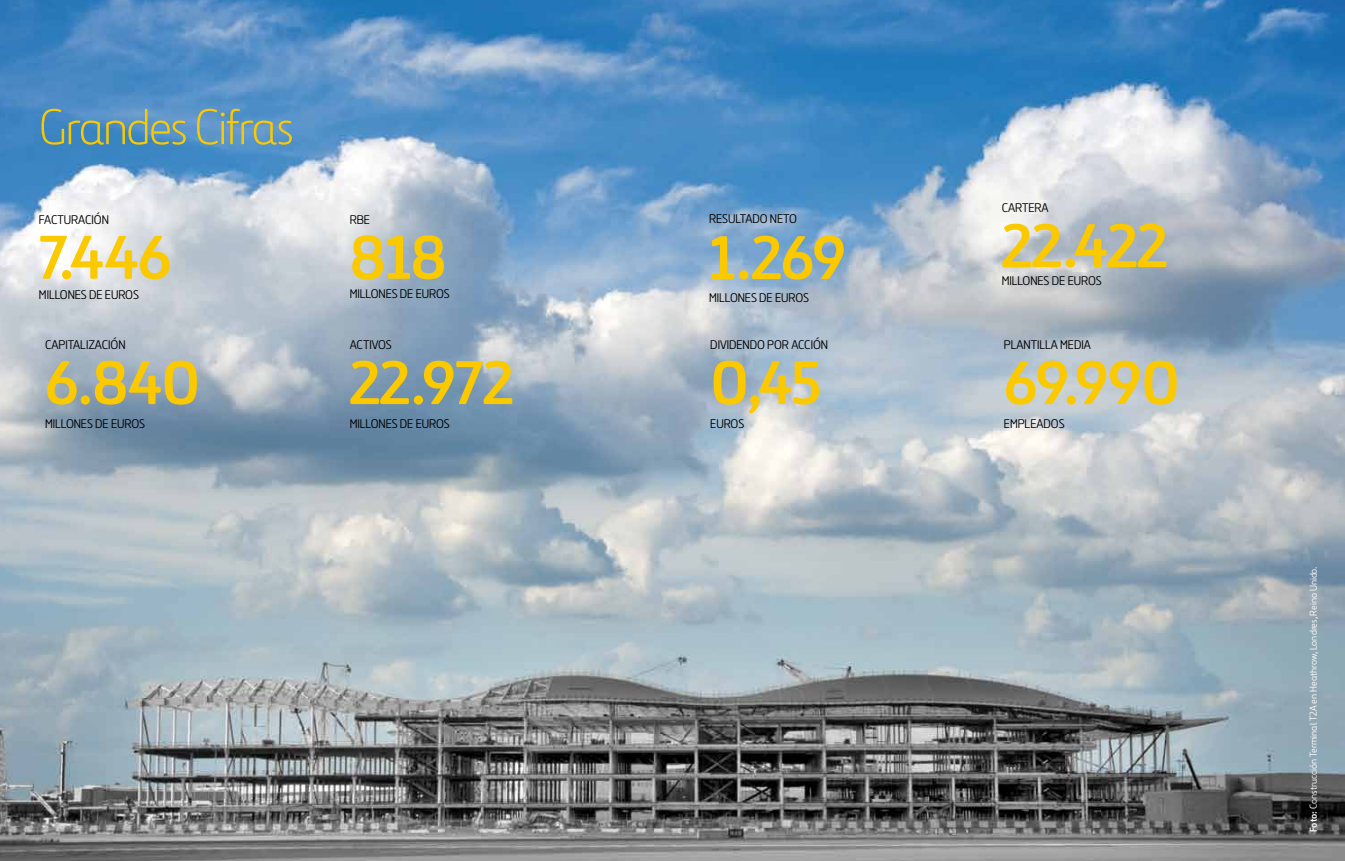
<style>
.page{position:relative;width:1345px;height:861px;background:#fff}
.page>*{position:absolute;margin:0;border:0;box-sizing:border-box;transform-origin:0 0}
.t1{font:700 61.25px "Ferrovial";letter-spacing:-.01em;color:#fbc900}
.t2{font:300 50px "Ferrovial";letter-spacing:-.03em;color:#fbc900}
.t3{font:12.5px "Ferrovial";letter-spacing:-.005em;color:#000}
.t4{font:10px "Ferrovial";color:#fff}
.s1{font-weight:700}
</style>
<div class="page">
<img style="left:0;top:0;width:1344px;height:860px">
<h2 class="t2" style="left:39px;top:96px;width:256px">Grandes Cifras</h2>
<p class="t3" style="left:39px;top:212px;width:8px">FACTURACI</p>
<p class="t3" style="left:94px;top:212px;width:15px">ÓN</p>
<p class="t3" style="left:350px;top:212px;width:22px">RBE</p>
<p class="t3" style="left:709px;top:211px;width:15px">RESULTADO</p>
<p class="t3" style="left:769px;top:211px;width:29px">NETO</p>
<h1 class="t1" style="left:39px;top:219px;width:134px">7.446</h1>
<h1 class="t1" style="left:350px;top:219px;width:98px">818</h1>
<h1 class="t1" style="left:709px;top:219px;width:138px">1.269</h1>
<p class="t3" style="left:39px;top:286px;width:80px">MILLONES DE EUROS</p>
<p class="t3" style="left:350px;top:286px;width:80px">MILLONES DE EUROS</p>
<p class="t3" style="left:709px;top:289px;width:80px">MILLONES DE EUROS</p>
<p class="t3" style="left:1001px;top:200px;width:15px">CARTERA</p>
<h1 class="t1" style="left:1001px;top:207px;width:167px">22.422</h1>
<p class="t3" style="left:1001px;top:273px;width:15px">MILLONES</p>
<p class="t3" style="left:1051px;top:273px;width:24px">DE EUROS</p>
<p class="t3" style="left:45px;top:337px;width:26px">CAPITALI</p>
<p class="t3" style="left:88px;top:337px;width:37px">ZACIÓN</p>
<p class="t3" style="left:350px;top:337px;width:36px">ACTIVOS</p>
<p class="t3" style="left:710px;top:337px;width:24px">DIVIDENDO</p>
<p class="t3" style="left:767px;top:337px;width:32px">POR ACCIÓN</p>
<p class="t3" style="left:1003px;top:337px;width:14px">PLANTILLA</p>
<p class="t3" style="left:1060px;top:337px;width:7px">MEDIA</p>
<h1 class="t1" style="left:45px;top:344px;width:157px">6.840</h1>
<h1 class="t1" style="left:350px;top:344px;width:165px">22.972</h1>
<h1 class="t1" style="left:710px;top:344px;width:113px">0,45</h1>
<h1 class="t1" style="left:1003px;top:344px;width:178px">69.990</h1>
<p class="t3" style="left:45px;top:416px;width:80px">MILLONES DE EUROS</p>
<p class="t3" style="left:350px;top:416px;width:80px">MILLONES DE EUROS</p>
<p class="t3" style="left:710px;top:416px;width:14px">EUROS</p>
<p class="t3" style="left:1003px;top:416px;width:29px">EMPLEADOS</p>
<p class="t4" style="left:1307px;top:832px;width:267px;rotate:-90deg"><span class="s1">Foto:</span> CONSTRUCCIÓN TERMINAL T2A EN HEATHROW, LONDRES, REINO UNIDO.</p>
</div>
